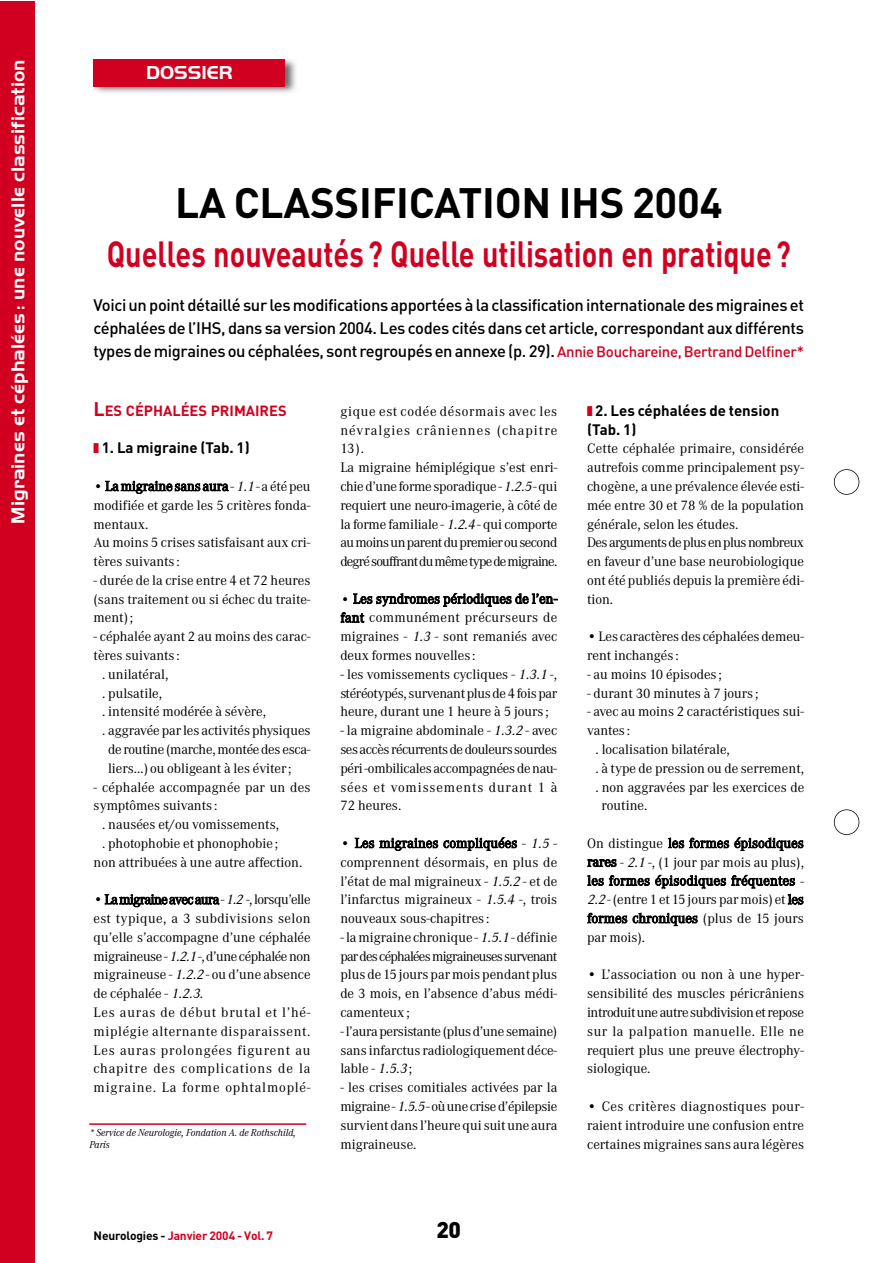
<style>
.page{position:relative;width:893px;height:1263px;background:#fff}
.page>*{position:absolute;margin:0;border:0;box-sizing:border-box;transform-origin:0 0}
.t1{font:700 42px "DIN";letter-spacing:-.005em;color:#000}
.t2{font:700 36px "DIN";color:#d10020;scale:.8 1}
.t3{font:900 22.5px "DIN";color:#000}
.t4{font:700 19.5px "Handel Got D";color:#fff}
.t5{font:500 16.5px/22.8px "DIN";letter-spacing:-.02em;color:#000;text-align:justify}
.t6{font:700 15px/18.8px "DIN";color:#000}
.t7{font:700 14.7px "DIN";color:#d10020}
.t8{font:14.25px/18.8px "Corporate A";color:#000;text-align:justify}
.t9{font:14.25px/18.8px "Corporate A";letter-spacing:.025em;color:#000}
.t10{font:700 12px "DIN";letter-spacing:-.01em;color:#d10020}
.t11{font:italic 10.5px/12px "Corporate A";letter-spacing:.005em;color:#000;scale:.95 1}
.s1{font-size:15px;color:#d10020}
.s2{font-size:19.5px}
.s3{color:#d10020}
.s4{font-style:italic}
.s5{color:#000}
</style>
<div class="page">
<img style="left:94px;top:59px;width:202px;height:34px">
<div style="left:94px;top:59px;width:191px;height:28px;background:#d10020"></div>
<div style="left:0;top:2px;width:35px;height:1261px;background:#d10020"></div>
<div style="left:833px;top:469px;width:26px;height:26px;border:2px solid #000;border-radius:50%"></div>
<div style="left:833px;top:809px;width:26px;height:26px;border:2px solid #000;border-radius:50%"></div>
<hr style="left:89px;top:1123px;width:217px;height:2px;background:#d10020">
<h3 class="t4" style="left:10px;top:524px;width:466px;rotate:-90deg">Migraines et céphalées : une nouvelle classification</h3>
<h3 class="t4" style="left:146px;top:65px;width:88px">DOSSIER</h3>
<h1 class="t1" style="left:175px;top:188px;width:549px">LA CLASSIFICATION IHS 2004</h1>
<h2 class="t2" style="left:107px;top:241px;width:856px">Quelles nouveautés ? Quelle utilisation en pratique ?</h2>
<p class="t5" style="left:94px;top:296px;width:712px">Voici un point détaillé sur les modifications apportées à la classification internationale des migraines et céphalées de l’IHS, dans sa version 2004. Les codes cités dans cet article, correspondant aux différents types de migraines ou céphalées, sont regroupés en annexe (p. 29). <span class="s1">Annie Bouchareine, Bertrand Delfiner*</span></p>
<p class="t7" style="left:94px;top:405px;width:195px"><span class="s2">L</span>ES CÉPHALÉES PRIMAIRES</p>
<p class="t6" style="left:94px;top:440px;width:158px"><span class="s3">■</span> 1. La migraine (Tab. 1)</p>
<p class="t8" style="left:94px;top:478px;width:218px;text-align:left">• La migraine sans aura - <span class="s4">1.1</span> - a été peu modifiée et garde les 5 critères fonda&shy;mentaux.<br>Au moins 5 crises satisfaisant aux cri&shy;tères suivants :</p>
<p class="t8" style="left:94px;top:572px;width:218px">- durée de la crise entre 4 et 72 heures (sans traitement ou si échec du traite&shy;ment) ;</p>
<p class="t8" style="left:94px;top:628px;width:218px">- céphalée ayant 2 au moins des carac-</p>
<p class="t8" style="left:94px;top:647px;width:88px">tères suivants :</p>
<p class="t8" style="left:102px;top:666px;width:68px">. unilatéral,</p>
<p class="t8" style="left:102px;top:685px;width:61px">. pulsatile,</p>
<p class="t8" style="left:102px;top:704px;width:165px">. intensité modérée à sévère,</p>
<p class="t8" style="left:102px;top:722px;width:210px">. aggravée par les activités physiques</p>
<p class="t8" style="left:108px;top:741px;width:204px">de routine (marche, montée des esca-</p>
<p class="t8" style="left:108px;top:760px;width:185px">liers…) ou obligeant à les éviter ;</p>
<p class="t8" style="left:94px;top:779px;width:218px">- céphalée accompagnée par un des</p>
<p class="t8" style="left:94px;top:798px;width:125px">symptômes suivants :</p>
<p class="t8" style="left:102px;top:816px;width:178px">. nausées et/ou vomissements,</p>
<p class="t8" style="left:102px;top:835px;width:178px">. photophobie et phonophobie ;</p>
<p class="t8" style="left:94px;top:854px;width:210px">non attribuées à une autre affection.</p>
<p class="t9" style="left:94px;top:891px;width:218px">• La migraine avec aura - <span class="s4">1.2</span> -, lorsqu’elle est typique, a 3 subdivisions selon qu’elle s’accompagne d’une céphalée migraineuse - <span class="s4">1.2.1</span>-, d’une céphalée non migraineuse - <span class="s4">1.2.2</span>- ou d’une absence de céphalée - <span class="s4">1.2.3</span>.<br>Les auras de début brutal et l’hé&shy;miplégie alternante disparaissent.<br>Les auras prolongées figurent au chapitre des complications de la migraine. La forme ophtalmoplé-</p>
<p class="t11" style="left:89px;top:1127px;width:219px">* Service de Neurologie, Fondation A. de Rothschild,<br>Paris</p>
<p class="t8" style="left:340px;top:403px;width:218px;text-align:left">gique est codée désormais avec les névralgies crâniennes (chapitre 13).<br>La migraine hémiplégique s’est enri&shy;chie d’une forme sporadique - <span class="s4">1.2.5</span>- qui requiert une neuro-imagerie, à côté de la forme familiale - <span class="s4">1.2.4</span> - qui comporte au moins un parent du premier ou second degré souffrant du même type de migraine.</p>
<p class="t8" style="left:340px;top:591px;width:219px">• Les syndromes périodiques de l’en&shy;fant communément précurseurs de migraines - <span class="s4">1.3</span> - sont remaniés avec deux formes nouvelles :</p>
<p class="t8" style="left:340px;top:666px;width:218px">- les vomissements cycliques - <span class="s4">1.3.1</span> -, stéréotypés, survenant plus de 4 fois par heure, durant une 1 heure à 5 jours ;</p>
<p class="t8" style="left:340px;top:722px;width:218px">- la migraine abdominale - <span class="s4">1.3.2</span>- avec ses accès récurrents de douleurs sourdes péri -ombilicales accompagnées de nau&shy;sées et vomissements durant 1 à 72 heures.</p>
<p class="t8" style="left:340px;top:835px;width:218px">• Les migraines compliquées - <span class="s4">1.5</span> - comprennent désormais, en plus de l’état de mal migraineux - <span class="s4">1.5.2</span> - et de l’infarctus migraineux - <span class="s4">1.5.4</span> -, trois nouveaux sous-chapitres :</p>
<p class="t8" style="left:340px;top:929px;width:218px">- la migraine chronique - <span class="s4">1.5.1</span>- définie par des céphalées migraineuses survenant plus de 15 jours par mois pendant plus de 3 mois, en l’absence d’abus médi&shy;camenteux ;</p>
<p class="t8" style="left:340px;top:1023px;width:218px">- l’aura persistante (plus d’une semaine) sans infarctus radiologiquement déce&shy;lable - <span class="s4">1.5.3</span>;</p>
<p class="t8" style="left:340px;top:1079px;width:218px">- les crises comitiales activées par la migraine - <span class="s4">1.5.5</span>- où une crise d’épilepsie survient dans l’heure qui suit une aura migraineuse.</p>
<p class="t10" style="left:94px;top:1232px;width:181px"><span class="s5">Neurologies -</span> Janvier 2004 - Vol. 7</p>
<h3 class="t3" style="left:436px;top:1222px;width:26px">20</h3>
<p class="t6" style="left:587px;top:403px;width:194px"><span class="s3">■</span> 2. Les céphalées de tension (Tab. 1)</p>
<p class="t8" style="left:587px;top:441px;width:218px;text-align:left">Cette céphalée primaire, considérée autrefois comme principalement psy&shy;chogène, a une prévalence élevée esti&shy;mée entre 30 et 78 % de la population générale, selon les études.<br>Des arguments de plus en plus nombreux en faveur d’une base neurobiologique ont été publiés depuis la première édi&shy;tion.</p>
<p class="t8" style="left:587px;top:628px;width:218px">• Les caractères des céphalées demeu&shy;rent inchangés :</p>
<p class="t8" style="left:587px;top:666px;width:136px">- au moins 10 épisodes ;</p>
<p class="t8" style="left:587px;top:685px;width:173px">- durant 30 minutes à 7 jours ;</p>
<p class="t8" style="left:587px;top:704px;width:218px">- avec au moins 2 caractéristiques sui-</p>
<p class="t8" style="left:587px;top:722px;width:44px">vantes :</p>
<p class="t8" style="left:595px;top:741px;width:136px">. localisation bilatérale,</p>
<p class="t8" style="left:595px;top:760px;width:210px">. à type de pression ou de serrement,</p>
<p class="t8" style="left:595px;top:779px;width:210px">. non aggravées par les exercices de</p>
<p class="t8" style="left:601px;top:798px;width:47px">routine.</p>
<p class="t8" style="left:587px;top:835px;width:218px">On distingue les formes épisodiques rares - <span class="s4">2.1</span>-, (1 jour par mois au plus), les formes épisodiques fréquentes - <span class="s4">2.2</span> - (entre 1 et 15 jours par mois) et les formes chroniques (plus de 15 jours par mois).</p>
<p class="t8" style="left:587px;top:967px;width:218px">• L’association ou non à une hyper&shy;sensibilité des muscles péricrâniens introduit une autre subdivision et repose sur la palpation manuelle. Elle ne requiert plus une preuve électrophy&shy;siologique.</p>
<p class="t8" style="left:587px;top:1098px;width:218px">• Ces critères diagnostiques pour&shy;raient introduire une confusion entre certaines migraines sans aura légères</p>
</div>
